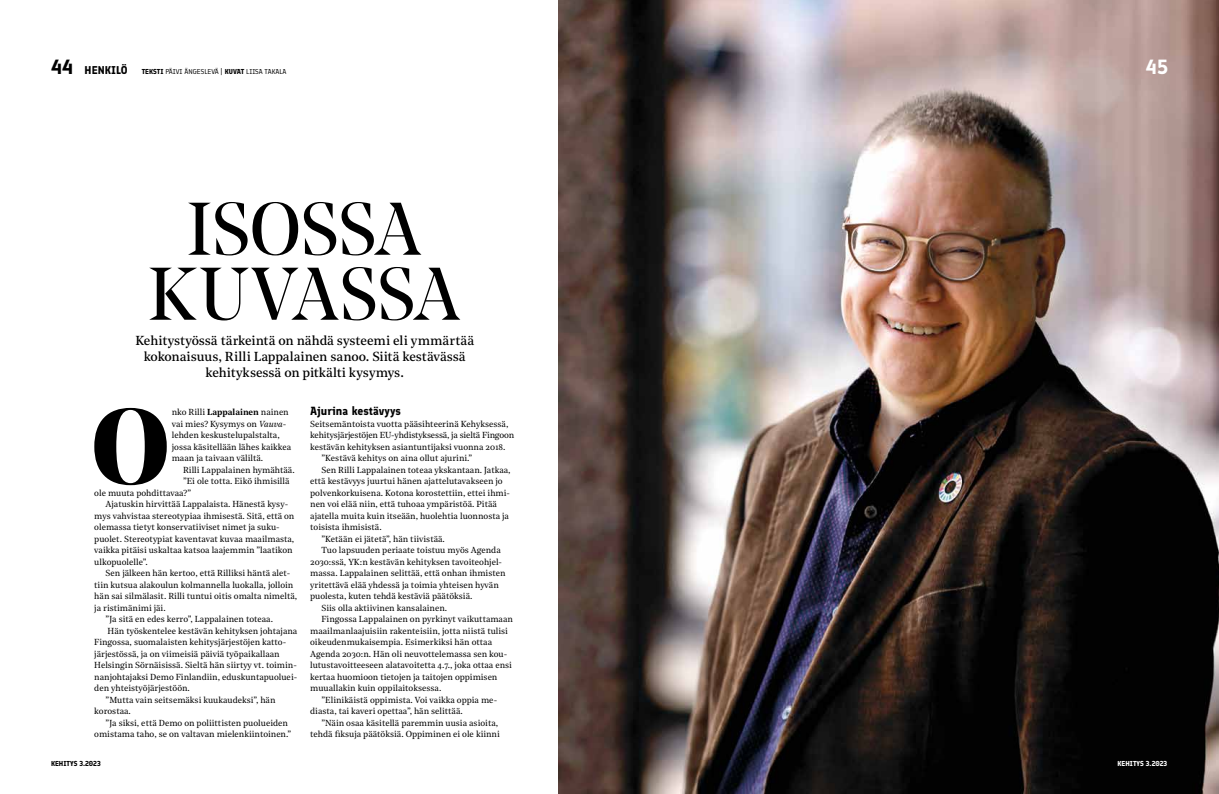
<style>
.page{position:relative;width:1219px;height:794px;background:#fff}
.page>*{position:absolute;margin:0;border:0;box-sizing:border-box;transform-origin:0 0}
.t1{font:700 106.9px "Noe Display";color:#000}
.t2{font:74px/65px "Noe Display";letter-spacing:-.005em;color:#000;text-align:center}
.t3{font:700 20px "Finlandica";color:#fff}
.t4{font:700 20px "Finlandica";color:#000}
.t5{font:13px/16px "Noe Text";letter-spacing:-.005em;color:#000;text-align:center}
.t6{font:700 11.5px "Finlandica";color:#000}
.t7{font:700 11px "Finlandica";color:#000}
.t8{font:8.7px/11.5px "Noe Text";color:#000}
.t9{font:8.7px "Noe Text";letter-spacing:-.02em;color:#000}
.t10{font:7px "Finlandica";color:#000}
.t11{font:700 7px "Finlandica";color:#fff}
.t12{font:700 7px "Finlandica";color:#000}
.s1{font-weight:700}
.s2{font-weight:600}
.s3{font-style:italic}
</style>
<div class="page">
<img style="left:558px;top:0;width:661px;height:794px">
<h3 class="t4" style="left:51px;top:54px;width:24px">44</h3>
<p class="t7" style="left:85px;top:63px;width:44px">HENKILÖ</p>
<p class="t10" style="left:142px;top:67px;width:146px"><span class="s1">TEKSTI</span> PÄIVI ÄNGESLEVÄ | <span class="s1">KUVAT</span> LIISA TAKALA</p>
<h2 class="t2" style="left:148px;top:196px;width:313px">ISOSSA<br>KUVASSA</h2>
<h3 class="t5" style="left:135px;top:331px;width:340px">Kehitystyössä tärkeintä on nähdä systeemi eli ymmärtää kokonaisuus, Rilli Lappalainen sanoo. Siitä kestävässä kehityksessä on pitkälti kysymys.</h3>
<h1 class="t1" style="left:91px;top:378px;width:80px">O</h1>
<p class="t8" style="left:172px;top:406px;width:121px">nko Rilli <span class="s2">Lappalainen</span> nainen vai mies? Kysymys on <span class="s3">Vauva&shy;</span>lehden keskustelupalstalta, jossa käsitellään lähes kaikkea maan ja taivaan väliltä.</p>
<h3 class="t6" style="left:310px;top:404px;width:92px">Ajurina kestävyys</h3>
<p class="t8" style="left:310px;top:417px;width:200px">Seitsemäntoista vuotta pääsihteerinä Kehyksessä,</p>
<p class="t9" style="left:310px;top:428px;width:206px">kehitysjärjestöjen EU-yhdistyksessä, ja sieltä Fingoon</p>
<p class="t8" style="left:310px;top:440px;width:197px">kestävän kehityksen asiantuntijaksi vuonna 2018.</p>
<p class="t8" style="left:322px;top:452px;width:152px">”Kestävä kehitys on aina ollut ajurini.”</p>
<p class="t8" style="left:322px;top:463px;width:191px">Sen Rilli Lappalainen toteaa ykskantaan. Jatkaa,</p>
<p class="t8" style="left:310px;top:475px;width:194px">että kestävyys juurtui hänen ajattelutavakseen jo</p>
<p class="t8" style="left:310px;top:486px;width:201px">polvenkorkuisena. Kotona korostettiin, ettei ihmi-</p>
<p class="t8" style="left:310px;top:498px;width:188px">nen voi elää niin, että tuhoaa ympäristöä. Pitää</p>
<p class="t8" style="left:310px;top:509px;width:200px">ajatella muita kuin itseään, huolehtia luonnosta ja</p>
<p class="t8" style="left:310px;top:521px;width:73px">toisista ihmisistä.</p>
<p class="t8" style="left:322px;top:532px;width:125px">”Ketään ei jätetä”, hän tiivistää.</p>
<p class="t8" style="left:322px;top:544px;width:181px">Tuo lapsuuden periaate toistuu myös Agenda</p>
<p class="t8" style="left:310px;top:555px;width:193px">2030:ssä, YK:n kestävän kehityksen tavoiteohjel-</p>
<p class="t8" style="left:310px;top:567px;width:197px">massa. Lappalainen selittää, että onhan ihmisten</p>
<p class="t8" style="left:310px;top:578px;width:190px">yritettävä elää yhdessä ja toimia yhteisen hyvän</p>
<p class="t8" style="left:310px;top:590px;width:164px">puolesta, kuten tehdä kestäviä päätöksiä.</p>
<p class="t8" style="left:322px;top:601px;width:127px">Siis olla aktiivinen kansalainen.</p>
<p class="t8" style="left:322px;top:613px;width:193px">Fingossa Lappalainen on pyrkinyt vaikuttamaan</p>
<p class="t8" style="left:310px;top:624px;width:199px">maailmanlaajuisiin rakenteisiin, jotta niistä tulisi</p>
<p class="t8" style="left:310px;top:636px;width:183px">oikeudenmukaisempia. Esimerkiksi hän ottaa</p>
<p class="t8" style="left:310px;top:647px;width:198px">Agenda 2030:n. Hän oli neuvottelemassa sen kou-</p>
<p class="t8" style="left:310px;top:659px;width:203px">lutustavoitteeseen alatavoitetta 4.7., joka ottaa ensi</p>
<p class="t8" style="left:310px;top:670px;width:189px">kertaa huomioon tietojen ja taitojen oppimisen</p>
<p class="t8" style="left:310px;top:682px;width:133px">muuallakin kuin oppilaitoksessa.</p>
<p class="t8" style="left:322px;top:693px;width:175px">”Elinikäistä oppimista. Voi vaikka oppia me--</p>
<p class="t8" style="left:310px;top:705px;width:154px">diasta, tai kaveri opettaa”, hän selittää.</p>
<p class="t8" style="left:322px;top:716px;width:178px">”Näin osaa käsitellä paremmin uusia asioita,</p>
<p class="t8" style="left:310px;top:728px;width:191px">tehdä fiksuja päätöksiä. Oppiminen ei ole kiinni</p>
<p class="t8" style="left:183px;top:463px;width:113px">Rilli Lappalainen hymähtää.</p>
<p class="t8" style="left:183px;top:475px;width:108px">”Ei ole totta. Eikö ihmisillä</p>
<p class="t8" style="left:94px;top:486px;width:98px">ole muuta pohdittavaa?”</p>
<p class="t8" style="left:106px;top:498px;width:184px">Ajatuskin hirvittää Lappalaista. Hänestä kysy-</p>
<p class="t8" style="left:94px;top:509px;width:202px">mys vahvistaa stereotypiaa ihmisestä. Sitä, että on</p>
<p class="t8" style="left:94px;top:521px;width:187px">olemassa tietyt konservatiiviset nimet ja suku-</p>
<p class="t8" style="left:94px;top:532px;width:201px">puolet. Stereotypiat kaventavat kuvaa maailmasta,</p>
<p class="t8" style="left:94px;top:544px;width:200px">vaikka pitäisi uskaltaa katsoa laajemmin ”laatikon</p>
<p class="t8" style="left:94px;top:555px;width:55px">ulkopuolelle”.</p>
<p class="t8" style="left:106px;top:567px;width:186px">Sen jälkeen hän kertoo, että Rilliksi häntä alet-</p>
<p class="t8" style="left:94px;top:578px;width:201px">tiin kutsua alakoulun kolmannella luokalla, jolloin</p>
<p class="t8" style="left:94px;top:590px;width:204px">hän sai silmälasit. Rilli tuntui oitis omalta nimeltä,</p>
<p class="t8" style="left:94px;top:601px;width:73px">ja ristimänimi jäi.</p>
<p class="t8" style="left:106px;top:613px;width:169px">”Ja sitä en edes kerro”, Lappalainen toteaa.</p>
<p class="t8" style="left:108px;top:624px;width:191px">Hän työskentelee kestävän kehityksen johtajana</p>
<p class="t8" style="left:94px;top:636px;width:194px">Fingossa, suomalaisten kehitysjärjestöjen katto-</p>
<p class="t8" style="left:94px;top:647px;width:187px">järjestössä, ja on viimeisiä päiviä työpaikallaan</p>
<p class="t8" style="left:94px;top:659px;width:204px">Helsingin Sörnäisissä. Sieltä hän siirtyy vt. toimin-</p>
<p class="t8" style="left:94px;top:670px;width:204px">nanjohtajaksi Demo Finlandiin, eduskuntapuoluei-</p>
<p class="t8" style="left:94px;top:682px;width:97px">den yhteistyöjärjestöön.</p>
<p class="t8" style="left:106px;top:693px;width:171px">”Mutta vain seitsemäksi kuukaudeksi”, hän</p>
<p class="t8" style="left:94px;top:705px;width:38px">korostaa.</p>
<p class="t8" style="left:106px;top:716px;width:184px">”Ja siksi, että Demo on poliittisten puolueiden</p>
<p class="t8" style="left:94px;top:728px;width:198px">omistama taho, se on valtavan mielenkiintoinen.”</p>
<p class="t12" style="left:51px;top:759px;width:51px">KEHITYS 3.2023</p>
<h3 class="t3" style="left:1146px;top:54px;width:24px">45</h3>
<p class="t11" style="left:1117px;top:759px;width:51px">KEHITYS 3.2023</p>
</div>
